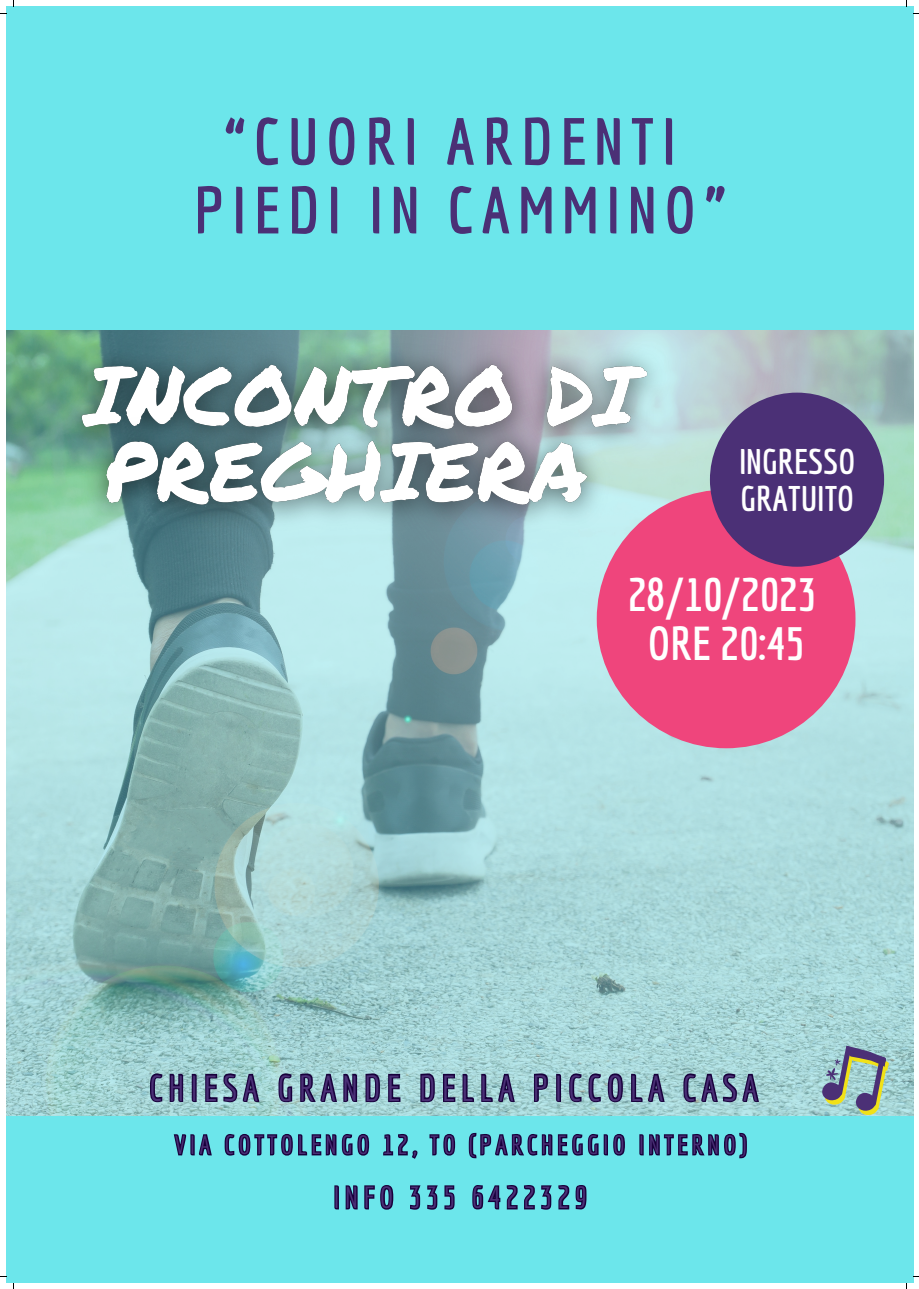
<style>
.page{position:relative;width:919px;height:1289px;background:#fff}
.page>*{position:absolute;margin:0;border:0;box-sizing:border-box;transform-origin:0 0}
.t1{font:700 64.88px "Economica";letter-spacing:.12em;color:#4b3076}
.t2{font:700 46.35px "Economica";color:#fff}
.t3{font:35.25px "Economica";letter-spacing:.17em;color:#4b3076}
.t4{font:700 34.72px/36.6px "Economica";color:#fff}
.t5{font:29.7px "Economica";letter-spacing:.17em;color:#4b3076}
.t6{font:25.65px "Economica";letter-spacing:.17em;color:#4b3076}
</style>
<div class="page">
<div style="left:6px;top:6px;width:907px;height:1276px;background:#6ce6eb"></div>
<img style="left:6px;top:330px;width:907px;height:785px">
<div style="left:596px;top:489px;width:259px;height:259px;background:#ef457c;border-radius:50%"></div>
<div style="left:709px;top:392px;width:174px;height:174px;background:#4b3076;border-radius:50%"></div>
<svg style="left:821px;top:1045px;width:67px;height:70px;background:#92a4a1"></svg>
<img style="left:20px;top:333px;width:662px;height:210px">
<svg style="left:148px;top:993px;width:612px;height:111px;background:#9ac8ca"></svg>
<svg style="left:172px;top:1051px;width:576px;height:108px"></svg>
<svg style="left:332px;top:1002px;width:256px;height:208px"></svg>
<p class="t1" style="left:224px;top:103px;width:453px">“CUORI ARDENTI</p>
<p class="t1" style="left:194px;top:172px;width:533px">PIEDI IN CAMMINO”</p>
<p class="t4" style="left:738px;top:443px;width:118px">INGRESSO<br>GRATUITO</p>
<p class="t2" style="left:627px;top:567px;width:190px">28/10/2023</p>
<p class="t2" style="left:647px;top:616px;width:158px">ORE 20:45</p>
<p class="t3" style="left:149px;top:1067px;width:610px">CHIESA GRANDE DELLA PICCOLA CASA</p>
<p class="t6" style="left:175px;top:1129px;width:573px">VIA COTTOLENGO 12, TO (PARCHEGGIO INTERNO)</p>
<p class="t5" style="left:333px;top:1179px;width:255px">INFO 335 6422329</p>
</div>
